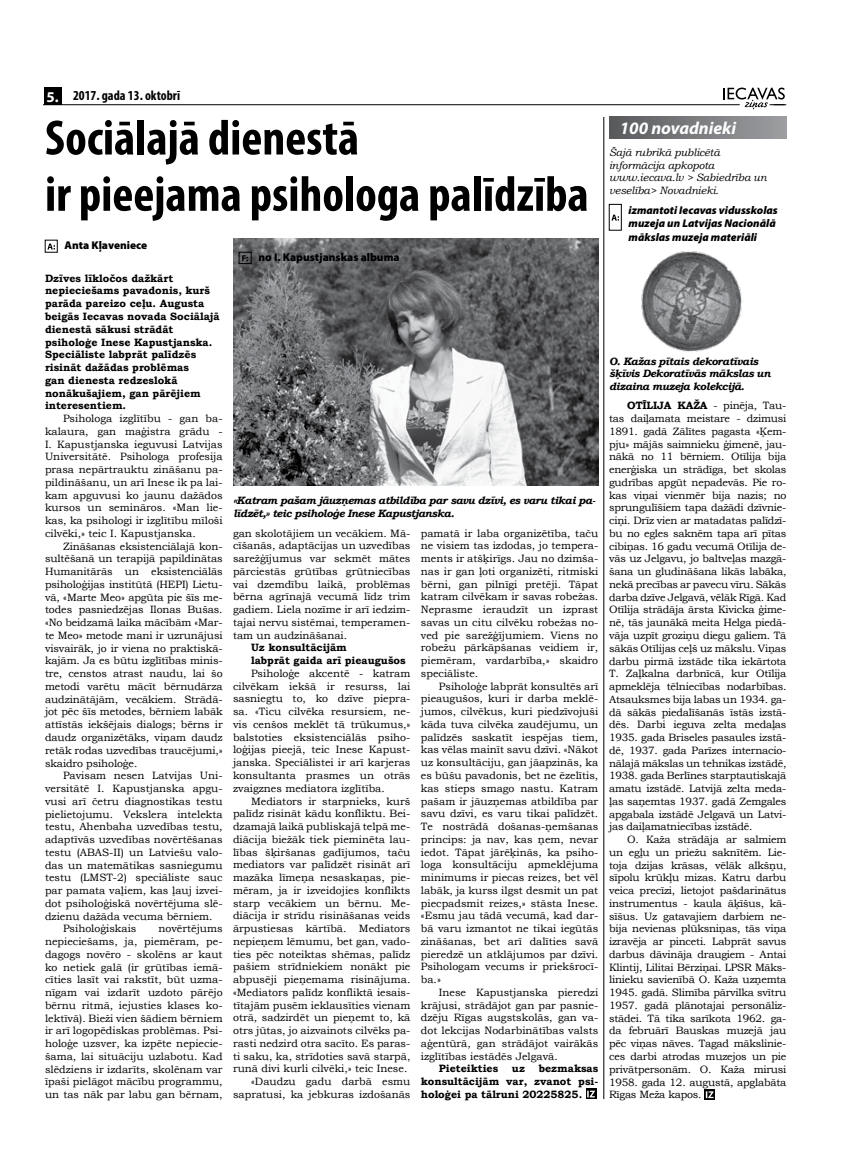
<style>
.page{position:relative;width:851px;height:1170px;background:#fff}
.page>*{position:absolute;margin:0;border:0;box-sizing:border-box;transform-origin:0 0}
.t1{font:700 condensed 50px/56.2px "Myriad Pro";color:#000}
.t2{font:italic 700 17.5px "Myriad Pro";color:#fff}
.t3{font:700 condensed 13.75px "Myriad Pro";color:#000}
.t4{font:italic 900 11.25px/13.5px "Myriad Pro";color:#000}
.t5{font:900 11.25px "Myriad Pro";color:#000}
.t6{font:10.62px/12.8px "Bookman Old Style";color:#000;text-align:justify}
.t7{font:700 10.62px/12.8px "Bookman Old Style";color:#000}
.t8{font:italic 700 10.62px/12.8px "Bookman Old Style";letter-spacing:-.04em;color:#000}
.t9{font:italic 10.62px/12.8px "Bookman Old Style";letter-spacing:-.01em;color:#000}
.s1{font-stretch:normal;font-size:15px;color:#fff}
.s2{font-weight:700}
</style>
<div class="page">
<hr style="left:44px;top:104px;width:695px;height:1px;background:#000">
<div style="left:44px;top:87px;width:17px;height:18px;background:#000"></div>
<svg style="left:723px;top:88px;width:63px;height:22px"></svg>
<svg style="left:47px;top:243px;width:8px;height:6px"></svg>
<hr style="left:603px;top:117px;width:1px;height:981px;background:#000">
<div style="left:609px;top:117px;width:177px;height:21px;background:linear-gradient(to right,#595a5c,#9c9fa1)"></div>
<svg style="left:704px;top:1089px;width:10px;height:10px"></svg>
<svg style="left:705px;top:1091px;width:8px;height:6px"></svg>
<svg style="left:611px;top:215px;width:8px;height:6px"></svg>
<svg style="left:586px;top:1088px;width:10px;height:10px"></svg>
<svg style="left:587px;top:1090px;width:7px;height:7px"></svg>
<img style="left:233px;top:238px;width:365px;height:247px">
<img style="left:641px;top:251px;width:101px;height:101px">
<svg style="left:242px;top:255px;width:6px;height:6px"></svg>
<div style="left:239px;top:252px;width:12px;height:12px;border:1px solid #000"></div>
<p class="t3" style="left:46px;top:87px;width:135px"><span class="s1">5.</span> 2017. gada 13. oktobrī</p>
<h1 class="t1" style="left:45px;top:109px;width:545px">Sociālajā dienestā<br>ir pieejama psihologa palīdzība</h1>
<p class="t5" style="left:65px;top:239px;width:84px">Anta Kļaveniece</p>
<p class="t7" style="left:45px;top:271px;width:176px">Dzīves līkločos dažkārt nepieciešams pavadonis, kurš parāda pareizo ceļu. Augusta beigās Iecavas novada Sociālajā dienestā sākusi strādāt psiholoģe Inese Kapustjanska.<br>Speciāliste labprāt palīdzēs risināt dažādas problēmas<br>gan dienesta redzeslokā nonākušajiem, gan pārējiem interesentiem.</p>
<p class="t6" style="left:45px;top:412px;width:179px;text-indent:18px">Psihologa izglītību - gan ba&shy;kalaura, gan maģistra grādu - I. Kapustjanska ieguvusi Latvijas Universitātē. Psihologa profesija prasa nepārtrauktu zināšanu pa&shy;pildināšanu, un arī Inese ik pa lai&shy;kam apguvusi ko jaunu dažādos kursos un semināros. «Man lie&shy;kas, ka psihologi ir izglītību mīloši cilvēki,» teic I. Kapustjanska.</p>
<p class="t6" style="left:45px;top:539px;width:179px;text-indent:18px">Zināšanas eksistenciālajā kon&shy;sultēšanā un terapijā papildinātas Humanitārās un eksistenciālās psiholoģijas institūtā (HEPI) Lietu&shy;vā, «Marte Meo» apgūta pie šīs me&shy;todes pasniedzējas Ilonas Bušas. «No beidzamā laika mācībām «Mar&shy;te Meo» metode mani ir uzrunājusi visvairāk, jo ir viena no praktiskā&shy;kajām. Ja es būtu izglītības minis&shy;tre, censtos atrast naudu, lai šo metodi varētu mācīt bērnudārza audzinātājām, vecākiem. Strādā&shy;jot pēc šīs metodes, bērniem labāk attīstās iekšējais dialogs; bērns ir daudz organizētāks, viņam daudz retāk rodas uzvedības traucējumi,» skaidro psiholoģe.</p>
<p class="t6" style="left:63px;top:769px;width:161px">Pavisam nesen Latvijas Uni-</p>
<p class="t6" style="left:45px;top:782px;width:179px">versitātē I. Kapustjanska apgu-</p>
<p class="t6" style="left:45px;top:794px;width:179px">vusi arī četru diagnostikas testu</p>
<p class="t6" style="left:45px;top:807px;width:179px">pielietojumu. Vekslera intelekta</p>
<p class="t6" style="left:45px;top:820px;width:179px">testu, Ahenbaha uzvedības testu,</p>
<p class="t6" style="left:45px;top:833px;width:179px">adaptīvās uzvedības novērtēšanas</p>
<p class="t6" style="left:45px;top:845px;width:179px">testu (ABAS-II) un Latviešu valo-</p>
<p class="t6" style="left:45px;top:858px;width:179px">das un matemātikas sasniegumu</p>
<p class="t6" style="left:45px;top:871px;width:179px">testu (LMST-2) speciāliste sauc</p>
<p class="t6" style="left:45px;top:884px;width:179px">par pamata vaļiem, kas ļauj izvei-</p>
<p class="t6" style="left:45px;top:896px;width:179px">dot psiholoģiskā novērtējuma slē-</p>
<p class="t6" style="left:45px;top:909px;width:169px">dzienu dažāda vecuma bērniem.</p>
<p class="t6" style="left:63px;top:922px;width:75px">Psiholoģiskais</p>
<p class="t6" style="left:45px;top:922px;width:179px;text-indent:113px">novērtējums nepieciešams, ja, piemēram, pe&shy;dagogs novēro - skolēns ar kaut ko netiek galā (ir grūtības iemā&shy;cīties lasīt vai rakstīt, būt uzma&shy;nīgam vai izdarīt uzdoto pārējo bērnu ritmā, iejusties klases ko&shy;lektīvā). Bieži vien šādiem bērniem ir arī logopēdiskas problēmas. Psi&shy;holoģe uzsver, ka izpēte nepiecie&shy;šama, lai situāciju uzlabotu. Kad slēdziens ir izdarīts, skolēnam var īpaši pielāgot mācību programmu, un tas nāk par labu gan bērnam,</p>
<p class="t5" style="left:258px;top:251px;width:143px">no I. Kapustjanskas albuma</p>
<p class="t8" style="left:233px;top:493px;width:364px">«Katram pašam jāuzņemas atbildība par savu dzīvi, es varu tikai pa&shy;līdzēt,» teic psiholoģe Inese Kapustjanska.</p>
<p class="t6" style="left:421px;top:526px;width:179px">pamatā ir laba organizētība, taču ne visiem tas izdodas, jo tempera&shy;ments ir atšķirīgs. Jau no dzimša&shy;nas ir gan ļoti organizēti, ritmiski bērni, gan pilnīgi pretēji. Tāpat katram cilvēkam ir savas robežas.<br>Neprasme ieraudzīt un izprast savas un citu cilvēku robežas no&shy;ved pie sarežģījumiem. Viens no robežu pārkāpšanas veidiem ir, piemēram, vardarbība,» skaidro speciāliste.</p>
<p class="t6" style="left:421px;top:679px;width:179px;text-indent:18px">Psiholoģe labprāt konsultēs arī pieaugušos, kuri ir darba meklē&shy;jumos, cilvēkus, kuri piedzīvojuši kāda tuva cilvēka zaudējumu, un palīdzēs saskatīt iespējas tiem, kas vēlas mainīt savu dzīvi. «Nākot uz konsultāciju, gan jāapzinās, ka es būšu pavadonis, bet ne ēzelītis, kas stieps smago nastu. Katram pašam ir jāuzņemas atbildība par savu dzīvi, es varu tikai palīdzēt.<br>Te nostrādā došanas-ņemšanas princips: ja nav, kas ņem, nevar iedot. Tāpat jārēķinās, ka psiho&shy;loga konsultāciju apmeklējuma minimums ir piecas reizes, bet vēl labāk, ja kurss ilgst desmit un pat piecpadsmit reizes,» stāsta Inese. «Esmu jau tādā vecumā, kad dar&shy;bā varu izmantot ne tikai iegūtās zināšanas, bet arī dalīties savā pieredzē un atklājumos par dzīvi.<br>Psihologam vecums ir priekšrocī&shy;ba.»</p>
<p class="t6" style="left:421px;top:985px;width:179px;text-indent:18px">Inese Kapustjanska pieredzi krājusi, strādājot gan par pasnie&shy;dzēju Rīgas augstskolās, gan va&shy;dot lekcijas Nodarbinātības valsts aģentūrā, gan strādājot vairākās izglītības iestādēs Jelgavā.</p>
<p class="t7" style="left:439px;top:1062px;width:61px">Pieteikties</p>
<p class="t7" style="left:512px;top:1062px;width:14px">uz</p>
<p class="t6" style="left:233px;top:526px;width:179px">gan skolotājiem un vecākiem. Mā&shy;cīšanās, adaptācijas un uzvedības sarežģījumus var sekmēt mātes pārciestās grūtības grūtniecības vai dzemdību laikā, problēmas bērna agrīnajā vecumā līdz trim gadiem. Liela nozīme ir arī iedzim&shy;tajai nervu sistēmai, temperamen&shy;tam un audzināšanai.</p>
<p class="t7" style="left:251px;top:641px;width:156px">Uz konsultācijām<br>labprāt gaida arī pieaugušos</p>
<p class="t6" style="left:233px;top:667px;width:179px;text-indent:18px">Psiholoģe akcentē - katram cilvēkam iekšā ir resurss, lai sasniegtu to, ko dzīve piepra&shy;sa. «Ticu cilvēka resursiem, ne&shy;vis cenšos meklēt tā trūkumus,» balstoties eksistenciālās psiho&shy;loģijas pieejā, teic Inese Kapust&shy;janska. Speciālistei ir arī karjeras konsultanta prasmes un otrās zvaigznes mediatora izglītība.</p>
<p class="t6" style="left:233px;top:794px;width:179px;text-align:right">Mediators ir starpnieks, kurš palīdz risināt kādu konfliktu. Bei&shy;dzamajā laikā publiskajā telpā me&shy;diācija biežāk tiek pieminēta lau&shy;lības šķiršanas gadījumos, taču mediators var palīdzēt risināt arī mazāka līmeņa nesaskaņas, pie&shy;mēram, ja ir izveidojies konflikts starp vecākiem un bērnu. Me&shy;diācija ir strīdu risināšanas veids ārpustiesas kārtībā. Mediators nepieņem lēmumu, bet gan, vado&shy;ties pēc noteiktas shēmas, palīdz pašiem strīdniekiem nonākt pie abpusēji pieņemama risinājuma. «Mediators palīdz konfliktā iesais&shy;tītajām pusēm ieklausīties vienam otrā, sadzirdēt un pieņemt to, kā otrs jūtas, jo aizvainots cilvēks pa&shy;rasti nedzird otra sacīto. Es paras&shy;ti saku, ka, strīdoties savā starpā, runā divi kurli cilvēki,» teic Inese. «Daudzu gadu darbā esmu sapratusi, ka jebkuras izdošanās</p>
<p class="t7" style="left:421px;top:1062px;width:179px;text-align:justify;text-indent:118px">bezmaksas konsultācijām var, zvanot psi&shy;holoģei pa tālruni 20225825.</p>
<h2 class="t2" style="left:619px;top:117px;width:118px">100 novadnieki</h2>
<p class="t9" style="left:609px;top:146px;width:159px">Šajā rubrikā publicētā informācija apkopota www.iecava.lv &gt; Sabiedrība un veselība&gt; Novadnieki.</p>
<p class="t4" style="left:628px;top:203px;width:151px">izmantoti Iecavas vidusskolas muzeja un Latvijas Nacionālā mākslas muzeja materiāli</p>
<p class="t8" style="left:609px;top:354px;width:163px">O. Kažas pītais dekoratīvais šķīvis Dekoratīvās mākslas un dizaina muzeja kolekcijā.</p>
<p class="t6" style="left:609px;top:399px;width:179px;text-indent:18px"><span class="s2">OTĪLIJA KAŽA</span> - pinēja, Tau&shy;tas daiļamata meistare - dzimusi 1891. gadā Zālītes pagasta «Ķem&shy;pju» mājās saimnieku ģimenē, jau&shy;nākā no 11 bērniem. Otīlija bija enerģiska un strādīga, bet skolas gudrības apgūt nepadevās. Pie ro&shy;kas viņai vienmēr bija nazis; no sprungulīšiem tapa dažādi dzīvnie&shy;ciņi. Drīz vien ar matadatas palīdzī&shy;bu no egles saknēm tapa arī pītas cibiņas. 16 gadu vecumā Otīlija de&shy;vās uz Jelgavu, jo baltveļas mazgā&shy;šana un gludināšana likās labāka, nekā precības ar pavecu vīru. Sākās darba dzīve Jelgavā, vēlāk Rīgā. Kad Otīlija strādāja ārsta Kivicka ģime&shy;nē, tās jaunākā meita Helga piedā&shy;vāja uzpīt groziņu diegu galiem. Tā sākās Otīlijas ceļš uz mākslu. Viņas darbu pirmā izstāde tika iekārtota T. Zaļkalna darbnīcā, kur Otīlija apmeklēja tēlniecības nodarbības.<br>Atsauksmes bija labas un 1934. ga&shy;dā sākās piedalīšanās īstās izstā&shy;dēs. Darbi ieguva zelta medaļas 1935. gada Briseles pasaules izstā&shy;dē, 1937. gada Parīzes internacio&shy;nālajā mākslas un tehnikas izstādē, 1938. gada Berlīnes starptautiskajā amatu izstādē. Latvijā zelta meda&shy;ļas saņemtas 1937. gadā Zemgales apgabala izstādē Jelgavā un Latvi&shy;jas daiļamatniecības izstādē.</p>
<p class="t6" style="left:609px;top:833px;width:179px;text-indent:18px">O. Kaža strādāja ar salmiem un egļu un priežu saknītēm. Lie&shy;toja dzijas krāsas, vēlāk alkšņu, sīpolu krūkļu mizas. Katru darbu veica precīzi, lietojot pašdarinātus instrumentus - kaula āķīšus, kā&shy;sīšus. Uz gatavajiem darbiem ne&shy;bija nevienas plūksniņas, tās viņa izravēja ar pinceti. Labprāt savus darbus dāvināja draugiem - Antai Klintij, Lilitai Bērziņai. LPSR Māks&shy;linieku savienībā O. Kaža uzņemta 1945. gadā. Slimība pārvilka svītru 1957. gadā plānotajai personāliz&shy;stādei. Tā tika sarīkota 1962. ga&shy;da februārī Bauskas muzejā jau pēc viņas nāves. Tagad mākslinie&shy;ces darbi atrodas muzejos un pie privātpersonām. O. Kaža mirusi 1958. gada 12. augustā, apglabāta Rīgas Meža kapos.</p>
</div>
